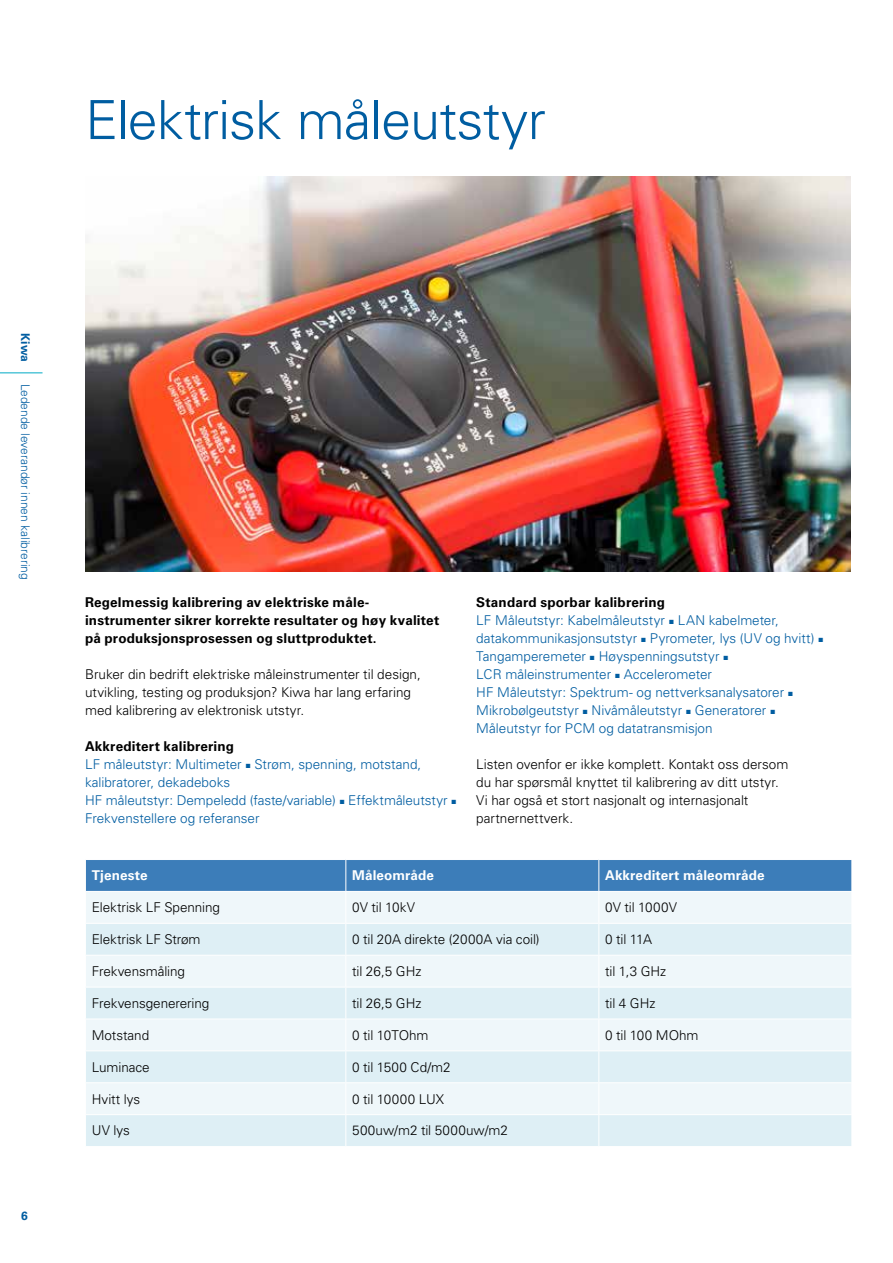
<style>
.page{position:relative;width:893px;height:1263px;background:#fff}
.page>*{position:absolute;margin:0;border:0;box-sizing:border-box;transform-origin:0 0}
.t1{font:300 54px "Univers LT Std";letter-spacing:-.015em;color:#005da1}
.t2{font:300 13.5px/18px "Univers LT Std";color:#000}
.t3{font:300 13.5px/18px "Univers LT Std";color:#005da1}
.t4{font:700 13.5px/18px "Univers LT Std";letter-spacing:.015em;color:#000}
.t5{font:700 13.5px "Univers LT Std";letter-spacing:.01em;color:#fff}
.t6{font:300 12px "Univers LT Std";color:#005da1}
.t7{font:700 12px "Univers LT Std";color:#005da1}
.s1{font-weight:700;color:#000}
.s2{font-family:"Arial";font-weight:400;font-size:9px}
</style>
<div class="page">
<img style="left:85px;top:176px;width:765px;height:395px">
<div style="left:86px;top:860px;width:765px;height:31px;background:#3c7db9"></div>
<div style="left:86px;top:892px;width:765px;height:31px;background:#eff7fa"></div>
<svg style="left:86px;top:924px;width:765px;height:222px;fill:#deeff5"></svg>
<hr style="left:345px;top:860px;width:1px;height:31px;background:#fff">
<hr style="left:598px;top:860px;width:1px;height:31px;background:#fff">
<hr style="left:345px;top:892px;width:1px;height:31px;background:#fff">
<hr style="left:598px;top:892px;width:1px;height:31px;background:#fff">
<hr style="left:345px;top:924px;width:1px;height:31px;background:#fff">
<hr style="left:598px;top:924px;width:1px;height:31px;background:#fff">
<hr style="left:85px;top:955px;width:261px;height:1px;background:#fff">
<hr style="left:345px;top:955px;width:1px;height:32px;background:#fff">
<hr style="left:598px;top:955px;width:1px;height:32px;background:#fff">
<hr style="left:85px;top:987px;width:261px;height:1px;background:#fff">
<hr style="left:346px;top:987px;width:253px;height:1px;background:#fff">
<hr style="left:345px;top:987px;width:1px;height:31px;background:#fff">
<hr style="left:599px;top:987px;width:253px;height:1px;background:#fff">
<hr style="left:598px;top:987px;width:1px;height:31px;background:#fff">
<hr style="left:85px;top:1018px;width:261px;height:1px;background:#fff">
<hr style="left:346px;top:1018px;width:253px;height:1px;background:#fff">
<hr style="left:345px;top:1019px;width:1px;height:31px;background:#fff">
<hr style="left:599px;top:1018px;width:253px;height:1px;background:#fff">
<hr style="left:598px;top:1019px;width:1px;height:31px;background:#fff">
<hr style="left:345px;top:1051px;width:1px;height:31px;background:#fff">
<hr style="left:598px;top:1051px;width:1px;height:31px;background:#fff">
<hr style="left:345px;top:1083px;width:1px;height:31px;background:#fff">
<hr style="left:598px;top:1083px;width:1px;height:31px;background:#fff">
<hr style="left:345px;top:1115px;width:1px;height:31px;background:#fff">
<hr style="left:598px;top:1115px;width:1px;height:31px;background:#fff">
<hr style="left:85px;top:1050px;width:261px;height:1px;background:#fff">
<hr style="left:346px;top:1050px;width:253px;height:1px;background:#fff">
<hr style="left:599px;top:1050px;width:253px;height:1px;background:#fff">
<hr style="left:85px;top:1082px;width:261px;height:1px;background:#fff">
<hr style="left:346px;top:1082px;width:253px;height:1px;background:#fff">
<hr style="left:599px;top:1082px;width:253px;height:1px;background:#fff">
<hr style="left:85px;top:1114px;width:261px;height:1px;background:#fff">
<hr style="left:346px;top:1114px;width:253px;height:1px;background:#fff">
<hr style="left:599px;top:1114px;width:253px;height:1px;background:#fff">
<hr style="left:346px;top:955px;width:253px;height:1px;background:#fff">
<hr style="left:599px;top:955px;width:253px;height:1px;background:#fff">
<hr style="left:0;top:372px;width:43px;height:1px;background:#00aac5">
<h1 class="t1" style="left:85px;top:87px;width:462px">Elektrisk måleutstyr</h1>
<p class="t7" style="left:33px;top:333px;width:30px;rotate:90deg">Kiwa</p>
<p class="t6" style="left:33px;top:383px;width:198px;rotate:90deg">Ledende leverandør innen kalibrering</p>
<p class="t7" style="left:21px;top:1209px;width:8px">6</p>
<p class="t4" style="left:85px;top:593px;width:356px">Regelmessig kalibrering av elektriske måle&shy;instrumenter sikrer korrekte resultater og høy kvalitet på produksjonsprosessen og sluttproduktet.</p>
<p class="t2" style="left:85px;top:665px;width:337px">Bruker din bedrift elektriske måleinstrumenter til design, utvikling, testing og produksjon? Kiwa har lang erfaring med kalibrering av elektronisk utstyr.</p>
<p class="t3" style="left:85px;top:737px;width:373px"><span class="s1">Akkreditert kalibrering<br></span>LF måleutstyr: Multimeter <span class="s2">■</span> Strøm, spenning, motstand, kalibratorer, dekadeboks<br>HF måleutstyr: Dempeledd (faste/variable) <span class="s2">■</span> Effektmåleutstyr <span class="s2">■ </span>Frekvenstellere og referanser</p>
<p class="t3" style="left:476px;top:593px;width:349px"><span class="s1">Standard sporbar kalibrering<br></span>LF Måleutstyr: Kabelmåleutstyr <span class="s2">■</span> LAN kabelmeter, datakommunikasjonsutstyr <span class="s2">■</span> Pyrometer, lys (UV og hvitt) <span class="s2">■ </span>Tangamperemeter <span class="s2">■</span> Høyspenningsutstyr <span class="s2">■<br></span>LCR måleinstrumenter <span class="s2">■</span> Accelerometer<br>HF Måleutstyr: Spektrum- og nettverksanalysatorer <span class="s2">■ </span>Mikrobølgeutstyr <span class="s2">■</span> Nivåmåleutstyr <span class="s2">■</span> Generatorer <span class="s2">■ </span>Måleutstyr for PCM og datatransmisjon</p>
<p class="t2" style="left:476px;top:755px;width:314px">Listen ovenfor er ikke komplett. Kontakt oss dersom du har spørsmål knyttet til kalibrering av ditt utstyr.<br>Vi har også et stort nasjonalt og internasjonalt partnernettverk.</p>
<p class="t5" style="left:92px;top:868px;width:57px">Tjeneste</p>
<p class="t5" style="left:352px;top:868px;width:83px">Måleområde</p>
<p class="t5" style="left:605px;top:868px;width:161px">Akkreditert måleområde</p>
<p class="t2" style="left:92px;top:898px;width:130px">Elektrisk LF Spenning</p>
<p class="t2" style="left:352px;top:898px;width:64px">0V til 10kV</p>
<p class="t2" style="left:605px;top:898px;width:73px">0V til 1000V</p>
<p class="t2" style="left:92px;top:930px;width:110px">Elektrisk LF Strøm</p>
<p class="t2" style="left:352px;top:930px;width:189px">0 til 20A direkte (2000A via coil)</p>
<p class="t2" style="left:605px;top:930px;width:48px">0 til 11A</p>
<p class="t2" style="left:92px;top:962px;width:95px">Frekvensmåling</p>
<p class="t2" style="left:352px;top:962px;width:71px">til 26,5 GHz</p>
<p class="t2" style="left:605px;top:962px;width:62px">til 1,3 GHz</p>
<p class="t2" style="left:92px;top:994px;width:119px">Frekvensgenerering</p>
<p class="t2" style="left:352px;top:994px;width:71px">til 26,5 GHz</p>
<p class="t2" style="left:605px;top:994px;width:52px">til 4 GHz</p>
<p class="t2" style="left:92px;top:1026px;width:59px">Motstand</p>
<p class="t2" style="left:352px;top:1026px;width:78px">0 til 10TOhm</p>
<p class="t2" style="left:605px;top:1026px;width:95px">0 til 100 MOhm</p>
<p class="t2" style="left:92px;top:1058px;width:60px">Luminace</p>
<p class="t2" style="left:352px;top:1058px;width:100px">0 til 1500 Cd/m2</p>
<p class="t2" style="left:92px;top:1090px;width:50px">Hvitt lys</p>
<p class="t2" style="left:352px;top:1090px;width:93px">0 til 10000 LUX</p>
<p class="t2" style="left:92px;top:1122px;width:40px">UV lys</p>
<p class="t2" style="left:352px;top:1122px;width:157px">500uw/m2 til 5000uw/m2</p>
</div>
